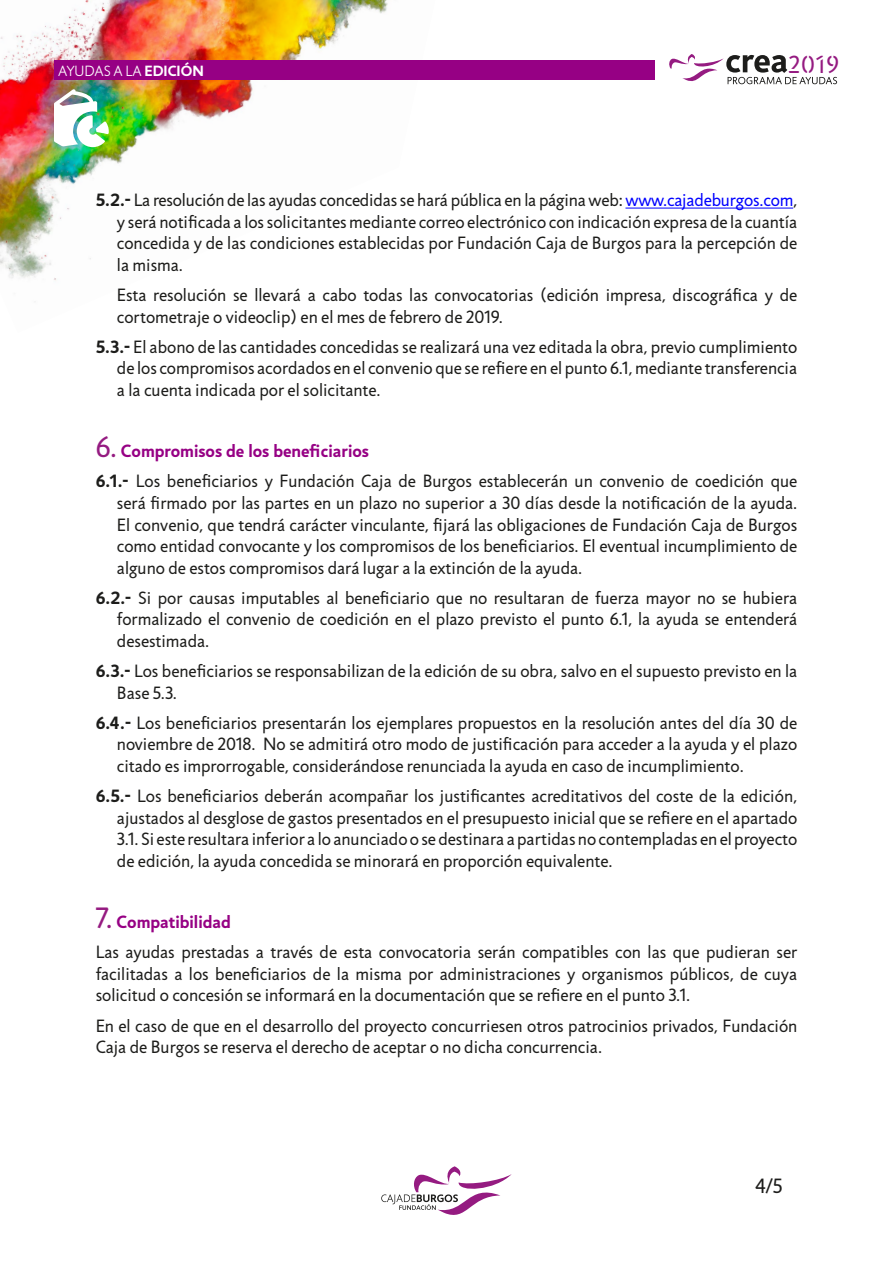
<style>
.page{position:relative;width:893px;height:1263px;background:#fff}
.page>*{position:absolute;margin:0;border:0;box-sizing:border-box;transform-origin:0 0}
.t1{font:25.05px "Jigsaw Stencil";color:#951b81}
.t2{font:20.85px "Jigsaw";color:#1d1d1b}
.t3{font:18px/21.6px "Jigsaw";color:#1d1d1b;text-align:justify}
.t4{font:300 15px "Jigsaw";color:#fff}
.s1{font-weight:700}
.s2{color:#00f}
.s3{font-size:30px;color:#951b81}
.s4{font-weight:700;color:#960084}
</style>
<div class="page">
<hr style="left:625px;top:208px;width:168px;height:1px;background:#00f">
<svg style="left:381px;top:1166px;width:131px;height:49px"></svg>
<img style="left:0;top:0;width:436px;height:281px">
<svg style="left:669px;top:54px;width:168px;height:31px"></svg>
<div style="left:54px;top:61px;width:601px;height:19px;background:#960084"></div>
<img style="left:54px;top:89px;width:55px;height:58px">
<p class="t4" style="left:58px;top:62px;width:147px">AYUDAS A LA <span class="s1">EDICIÓN</span></p>
<h1 class="t1" style="left:788px;top:50px;width:52px">2019</h1>
<p class="t3" style="left:117px;top:189px;width:682px;text-indent:-21px"><span class="s1">5.2.-</span> La resolución de las ayudas concedidas se hará pública en la página web: <span class="s2">www.cajadeburgos.com</span>, y será notificada a los solicitantes mediante correo electrónico con indicación expresa de la cuantía concedida y de las condiciones establecidas por Fundación Caja de Burgos para la percepción de la misma.</p>
<p class="t3" style="left:117px;top:284px;width:682px">Esta resolución se llevará a cabo todas las convocatorias (edición impresa, discográfica y de cortometraje o videoclip) en el mes de febrero de 2019.</p>
<p class="t3" style="left:117px;top:336px;width:682px;text-indent:-21px"><span class="s1">5.3.-</span> El abono de las cantidades concedidas se realizará una vez editada la obra, previo cumplimiento de los compromisos acordados en el convenio que se refiere en el punto 6.1, mediante transferencia a la cuenta indicada por el solicitante.</p>
<p class="t3" style="left:96px;top:436px;width:703px;line-height:30.2px"><span class="s3">6.</span> <span class="s4">Compromisos de los beneficiarios<br></span><span class="s1">6.1.-</span> Los beneficiarios y Fundación Caja de Burgos establecerán un convenio de coedición que</p>
<p class="t3" style="left:117px;top:492px;width:682px">será firmado por las partes en un plazo no superior a 30 días desde la notificación de la ayuda.<br>El convenio, que tendrá carácter vinculante, fijará las obligaciones de Fundación Caja de Burgos como entidad convocante y los compromisos de los beneficiarios. El eventual incumplimiento de alguno de estos compromisos dará lugar a la extinción de la ayuda.</p>
<p class="t3" style="left:117px;top:587px;width:682px;text-indent:-21px"><span class="s1">6.2.-</span> Si por causas imputables al beneficiario que no resultaran de fuerza mayor no se hubiera formalizado el convenio de coedición en el plazo previsto el punto 6.1, la ayuda se entenderá desestimada.</p>
<p class="t3" style="left:117px;top:660px;width:682px;text-indent:-21px"><span class="s1">6.3.-</span> Los beneficiarios se responsabilizan de la edición de su obra, salvo en el supuesto previsto en la<br>Base 5.3.</p>
<p class="t3" style="left:117px;top:712px;width:682px;text-indent:-21px"><span class="s1">6.4.-</span> Los beneficiarios presentarán los ejemplares propuestos en la resolución antes del día 30 de noviembre de 2018. No se admitirá otro modo de justificación para acceder a la ayuda y el plazo citado es improrrogable, considerándose renunciada la ayuda en caso de incumplimiento.</p>
<p class="t3" style="left:117px;top:785px;width:682px;text-indent:-21px"><span class="s1">6.5.-</span> Los beneficiarios deberán acompañar los justificantes acreditativos del coste de la edición, ajustados al desglose de gastos presentados en el presupuesto inicial que se refiere en el apartado 3.1. Si este resultara inferior a lo anunciado o se destinara a partidas no contempladas en el proyecto de edición, la ayuda concedida se minorará en proporción equivalente.</p>
<p class="t3" style="left:96px;top:907px;width:703px;line-height:30.2px"><span class="s3">7.</span> <span class="s4">Compatibilidad<br></span>Las ayudas prestadas a través de esta convocatoria serán compatibles con las que pudieran ser</p>
<p class="t3" style="left:96px;top:963px;width:703px">facilitadas a los beneficiarios de la misma por administraciones y organismos públicos, de cuya solicitud o concesión se informará en la documentación que se refiere en el punto 3.1.</p>
<p class="t3" style="left:96px;top:1015px;width:703px">En el caso de que en el desarrollo del proyecto concurriesen otros patrocinios privados, Fundación<br>Caja de Burgos se reserva el derecho de aceptar o no dicha concurrencia.</p>
<p class="t2" style="left:755px;top:1174px;width:29px">4/5</p>
</div>
